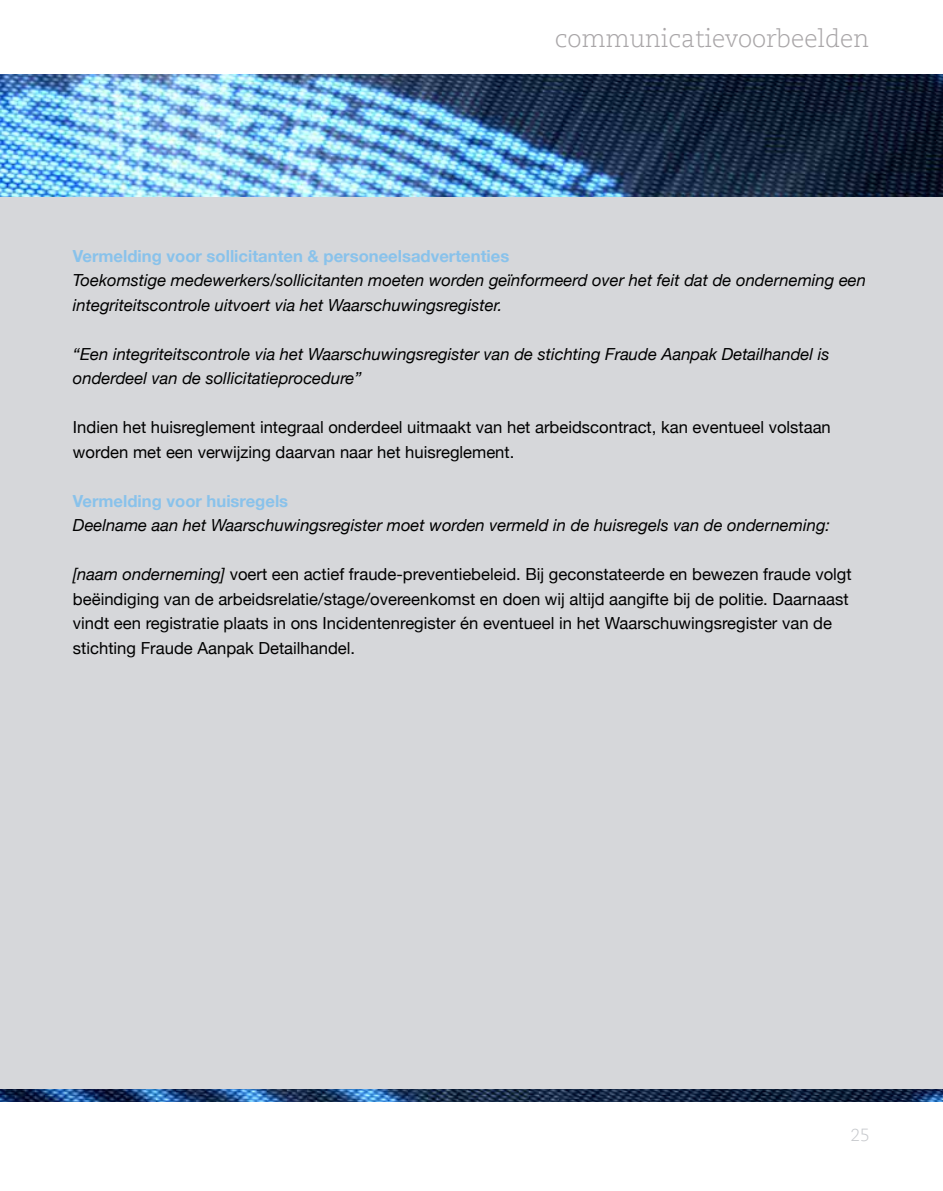
<style>
.page{position:relative;width:943px;height:1191px;background:#fff}
.page>*{position:absolute;margin:0;border:0;box-sizing:border-box;transform-origin:0 0}
.t1{font:300 24.5px "Caecilia LT Std";color:#a8a5a7}
.t2{font:300 17.5px "Caecilia LT Std";color:#c5c7cb}
.t3{font:16.62px/24.5px "Helvetica Neue";color:#000}
.t4{font:italic 16.62px/24.5px "Helvetica Neue";color:#000}
.t5{font:700 16.62px "Helvetica Neue";color:#89c2eb}
.s1{font-style:italic}
</style>
<div class="page">
<img style="left:0;top:1088px;width:943px;height:13px">
<div style="left:0;top:98px;width:943px;height:990px;background:#d6d7da"></div>
<img style="left:0;top:74px;width:943px;height:123px">
<h1 class="t1" style="left:555px;top:25px;width:316px">communicatievoorbeelden</h1>
<p class="t5" style="left:73px;top:243px;width:438px">Vermelding voor sollicitanten &amp; personeelsadvertenties</p>
<p class="t4" style="left:73px;top:269px;width:794px">Toekomstige medewerkers/sollicitanten moeten worden geïnformeerd over het feit dat de onderneming een integriteitscontrole uitvoert via het Waarschuwingsregister.</p>
<p class="t4" style="left:73px;top:343px;width:758px">“Een integriteitscontrole via het Waarschuwingsregister van de stichting Fraude Aanpak Detailhandel is onderdeel van de sollicitatieprocedure”</p>
<p class="t3" style="left:73px;top:416px;width:759px">Indien het huisreglement integraal onderdeel uitmaakt van het arbeidscontract, kan eventueel volstaan worden met een verwijzing daarvan naar het huisreglement.</p>
<p class="t5" style="left:73px;top:488px;width:217px">Vermelding voor huisregels</p>
<p class="t4" style="left:73px;top:514px;width:758px">Deelname aan het Waarschuwingsregister moet worden vermeld in de huisregels van de onderneming:</p>
<p class="t3" style="left:73px;top:563px;width:780px"><span class="s1">[naam onderneming]</span> voert een actief fraude-preventiebeleid. Bij geconstateerde en bewezen fraude volgt beëindiging van de arbeidsrelatie/stage/overeenkomst en doen wij altijd aangifte bij de politie. Daarnaast vindt een registratie plaats in ons Incidentenregister én eventueel in het Waarschuwingsregister van de stichting Fraude Aanpak Detailhandel.</p>
<p class="t2" style="left:850px;top:1125px;width:21px">25</p>
</div>
